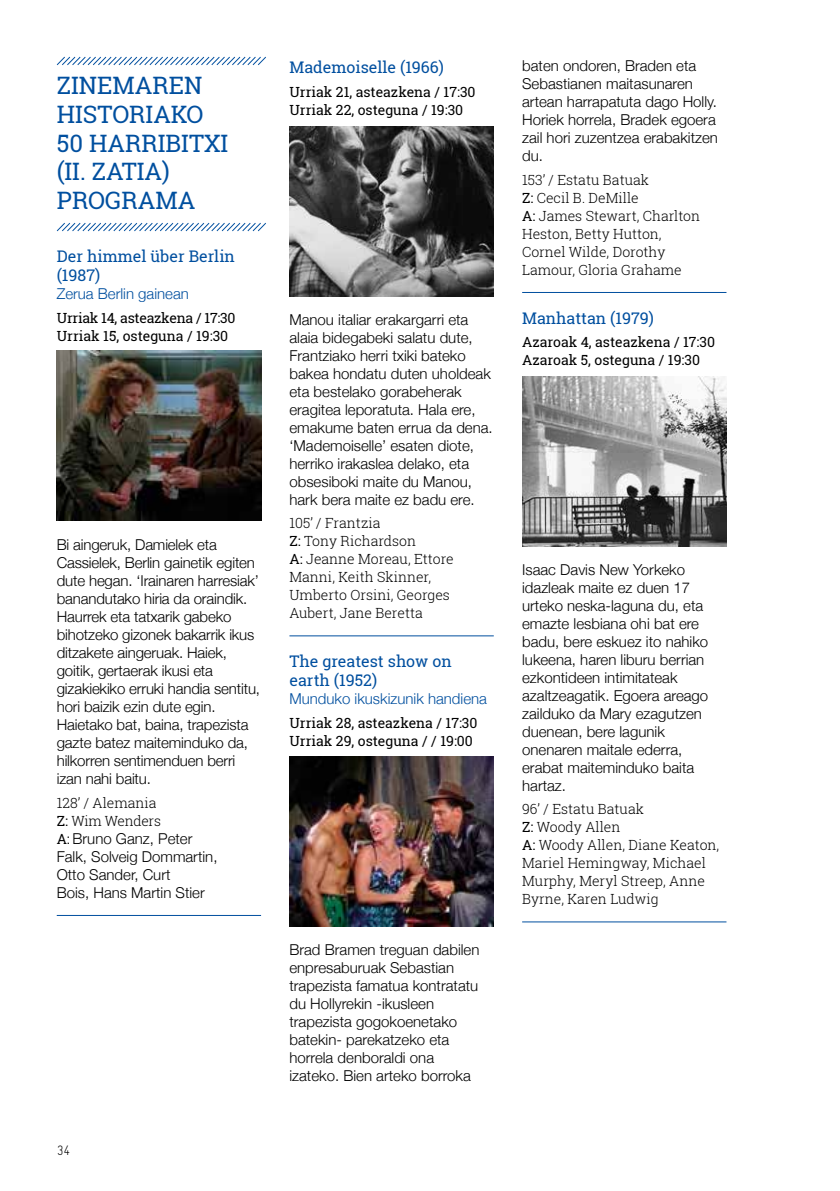
<style>
.page{position:relative;width:840px;height:1191px;background:#fff}
.page>*{position:absolute;margin:0;border:0;box-sizing:border-box;transform-origin:0 0}
.t1{font:24px/28.8px "Roboto Slab";color:#004f9f}
.t2{font:16px/19.2px "Roboto Slab";color:#004f9f}
.t3{font:300 15px/18px "Helvetica Neue";color:#000}
.t4{font:300 15px "Helvetica Neue";color:#004f9f}
.t5{font:300 14px/18px "Roboto Slab";color:#000}
.t6{font:14px/18px "Roboto Slab";color:#000}
.t7{font:14px/18px "Roboto Slab";letter-spacing:-.02em;color:#000}
.t8{font:13.6px "Alhondiga Bilbao Light Condensed L";color:#000}
.s1{font-weight:400}
.s2{font-family:"Roboto Slab";font-weight:400;font-size:14px}
</style>
<div class="page">
<svg style="left:57px;top:57px;width:209px;height:8px"></svg>
<svg style="left:57px;top:223px;width:209px;height:8px"></svg>
<img style="left:57px;top:350px;width:204px;height:170px">
<hr style="left:57px;top:915px;width:204px;height:1px;background:#004f9f">
<img style="left:289px;top:126px;width:204px;height:170px">
<hr style="left:289px;top:635px;width:204px;height:1px;background:#004f9f">
<img style="left:289px;top:757px;width:204px;height:170px">
<hr style="left:522px;top:292px;width:204px;height:1px;background:#004f9f">
<img style="left:522px;top:376px;width:204px;height:170px">
<hr style="left:522px;top:921px;width:204px;height:1px;background:#004f9f">
<h1 class="t1" style="left:57px;top:71px;width:173px">ZINEMAREN<br>HISTORIAKO<br>50 HARRIBITXI (II. ZATIA)<br>PROGRAMA</h1>
<p class="t2" style="left:57px;top:246px;width:179px">Der himmel über Berlin (1987)</p>
<p class="t4" style="left:57px;top:281px;width:133px">Zerua Berlin gainean</p>
<p class="t7" style="left:57px;top:308px;width:180px">Urriak 14, asteazkena / 17:30<br>Urriak 15, osteguna / 19:30</p>
<p class="t3" style="left:57px;top:535px;width:205px">Bi aingeruk, Damielek eta<br>Cassielek, Berlin gainetik egiten dute hegan. ‘Irainaren harresiak’ banandutako hiria da oraindik.<br>Haurrek eta tatxarik gabeko bihotzeko gizonek bakarrik ikus ditzakete aingeruak. Haiek, goitik, gertaerak ikusi eta gizakiekiko erruki handia sentitu, hori baizik ezin dute egin.<br>Haietako bat, baina, trapezista gazte batez maiteminduko da, hilkorren sentimenduen berri izan nahi baitu.</p>
<p class="t5" style="left:57px;top:793px;width:106px">128’ / Alemania<br><span class="s1">Z:</span> Wim Wenders</p>
<p class="t3" style="left:57px;top:828px;width:162px"><span class="s2">A:</span> Bruno Ganz, Peter<br>Falk, Solveig Dommartin,<br>Otto Sander, Curt<br>Bois, Hans Martin Stier</p>
<p class="t8" style="left:57px;top:1142px;width:15px">34</p>
<p class="t2" style="left:289px;top:58px;width:156px">Mademoiselle (1966)</p>
<p class="t6" style="left:289px;top:83px;width:187px">Urriak 21, asteazkena / 17:30<br>Urriak 22, osteguna / 19:30</p>
<p class="t3" style="left:289px;top:309px;width:205px">Manou italiar erakargarri eta alaia bidegabeki salatu dute,<br>Frantziako herri txiki bateko bakea hondatu duten uholdeak eta bestelako gorabeherak eragitea leporatuta. Hala ere, emakume baten errua da dena. ‘Mademoiselle’ esaten diote, herriko irakaslea delako, eta obsesiboki maite du Manou, hark bera maite ez badu ere.</p>
<p class="t5" style="left:289px;top:514px;width:166px">105’ / Frantzia<br><span class="s1">Z:</span> Tony Richardson<br><span class="s1">A:</span> Jeanne Moreau, Ettore<br>Manni, Keith Skinner,<br>Umberto Orsini, Georges<br>Aubert, Jane Beretta</p>
<p class="t2" style="left:289px;top:651px;width:164px">The greatest show on earth (1952)</p>
<p class="t4" style="left:289px;top:686px;width:199px">Munduko ikuskizunik handiena</p>
<p class="t6" style="left:289px;top:713px;width:189px">Urriak 28, asteazkena / 17:30<br>Urriak 29, osteguna / / 19:00</p>
<p class="t3" style="left:289px;top:939px;width:191px">Brad Bramen treguan dabilen enpresaburuak Sebastian trapezista famatua kontratatu du Hollyrekin -ikusleen trapezista gogokoenetako batekin- parekatzeko eta horrela denboraldi ona izateko. Bien arteko borroka</p>
<p class="t3" style="left:522px;top:56px;width:197px">baten ondoren, Braden eta<br>Sebastianen maitasunaren artean harrapatuta dago Holly.<br>Horiek horrela, Bradek egoera zail hori zuzentzea erabakitzen du.</p>
<p class="t5" style="left:522px;top:170px;width:179px">153’ / Estatu Batuak<br><span class="s1">Z:</span> Cecil B. DeMille<br><span class="s1">A:</span> James Stewart, Charlton<br>Heston, Betty Hutton,<br>Cornel Wilde, Dorothy<br>Lamour, Gloria Grahame</p>
<p class="t2" style="left:522px;top:308px;width:133px">Manhattan (1979)</p>
<p class="t6" style="left:522px;top:333px;width:194px">Azaroak 4, asteazkena / 17:30<br>Azaroak 5, osteguna / 19:30</p>
<p class="t3" style="left:522px;top:559px;width:187px">Isaac Davis New Yorkeko idazleak maite ez duen 17 urteko neska-laguna du, eta emazte lesbiana ohi bat ere badu, bere eskuez ito nahiko lukeena, haren liburu berrian ezkontideen intimitateak azaltzeagatik. Egoera areago zailduko da Mary ezagutzen duenean, bere lagunik onenaren maitale ederra, erabat maiteminduko baita hartaz.</p>
<p class="t5" style="left:522px;top:800px;width:198px">96’ / Estatu Batuak<br><span class="s1">Z:</span> Woody Allen<br><span class="s1">A:</span> Woody Allen, Diane Keaton,<br>Mariel Hemingway, Michael<br>Murphy, Meryl Streep, Anne<br>Byrne, Karen Ludwig</p>
</div>
